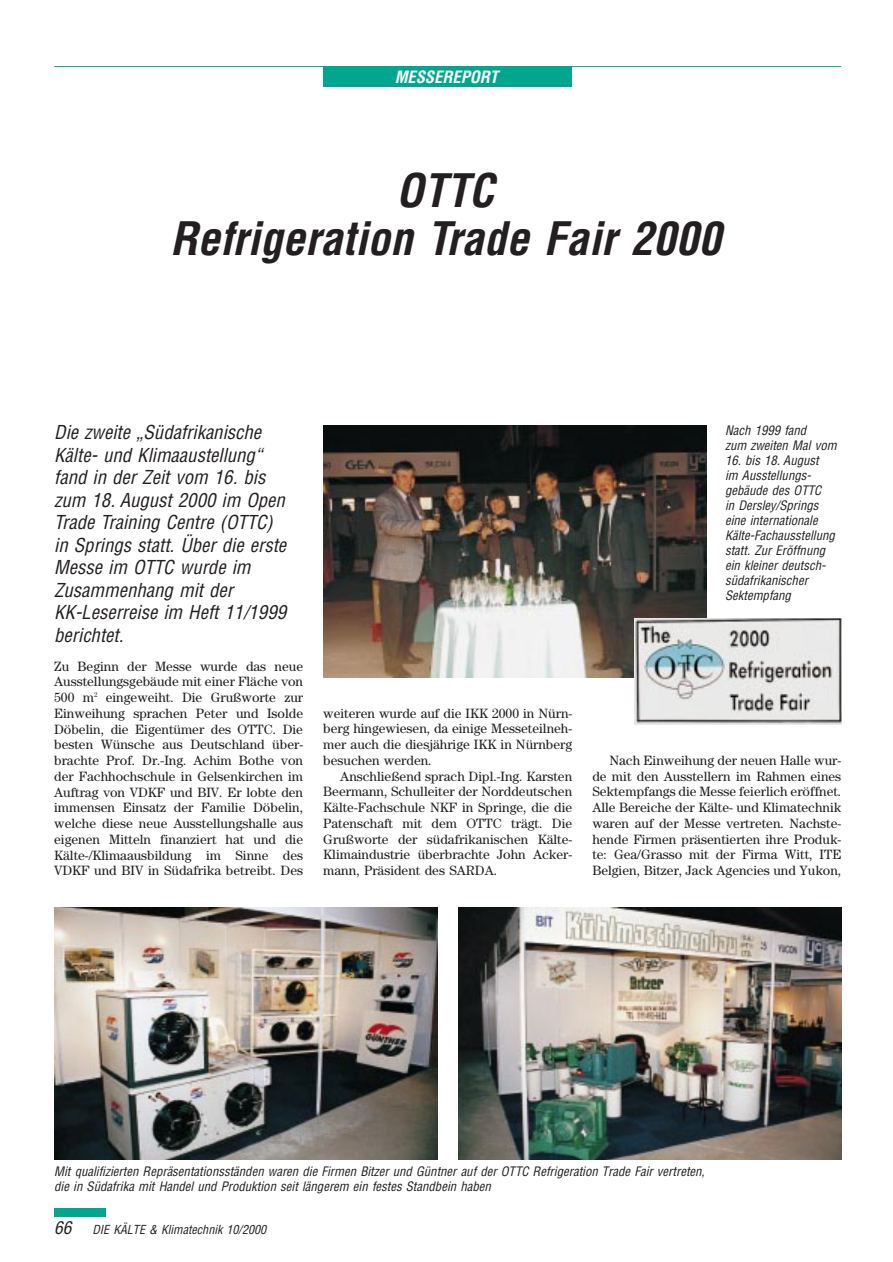
<style>
.page{position:relative;width:893px;height:1262px;background:#fff}
.page>*{position:absolute;margin:0;border:0;box-sizing:border-box;transform-origin:0 0}
.t1{font:italic 700 condensed 45px/48px "Helvetica";color:#231f20;text-align:center}
.t2{font:italic condensed 18.75px/22.5px "Helvetica";color:#231f20}
.t3{font:italic 700 condensed 16.5px "Helvetica";color:#fff}
.t4{font:13.5px/15.8px "Century";color:#231f20;text-align:justify}
.t5{font:italic condensed 12.75px/15px "Helvetica";color:#231f20}
.t6{font:italic condensed 12.15px "Helvetica";color:#231f20}
.s1{font-size:17.25px}
</style>
<div class="page">
<div style="left:54px;top:1208px;width:51px;height:8px;background:#00a78e"></div>
<img style="left:54px;top:907px;width:383px;height:252px">
<img style="left:458px;top:907px;width:383px;height:252px">
<img style="left:323px;top:425px;width:383px;height:252px">
<img style="left:635px;top:618px;width:206px;height:106px">
<div style="left:323px;top:67px;width:249px;height:20px;background:#00a78e"></div>
<hr style="left:54px;top:66px;width:787px;height:1px;background:#00a78e">
<p class="t3" style="left:394px;top:71px;width:108px">MESSEREPORT</p>
<h1 class="t1" style="left:170px;top:170px;width:561px">OTTC<br>Refrigeration Trade Fair 2000</h1>
<p class="t2" style="left:54px;top:422px;width:237px">Die zweite „Südafrikanische<br>Kälte- und Klimaaustellung“ fand in der Zeit vom 16. bis zum 18. August 2000 im Open<br>Trade Training Centre (OTTC) in Springs statt. Über die erste<br>Messe im OTTC wurde im<br>Zusammenhang mit der<br>KK-Leserreise im Heft 11/1999 berichtet.</p>
<p class="t4" style="left:54px;top:659px;width:250px">Zu Beginn der Messe wurde das neue Ausstellungsgebäude mit einer Fläche von 500 m<sup>2</sup> eingeweiht. Die Grußworte zur Einweihung sprachen Peter und Isolde Döbelin, die Eigentümer des OTTC. Die besten Wünsche aus Deutschland über&shy;brachte Prof. Dr.-Ing. Achim Bothe von der Fachhochschule in Gelsenkirchen im Auftrag von VDKF und BIV. Er lobte den immensen Einsatz der Familie Döbelin, welche diese neue Ausstellungshalle aus eigenen Mitteln finanziert hat und die Kälte-/Klimaausbildung im Sinne des VDKF und BIV in Südafrika betreibt. Des</p>
<p class="t4" style="left:323px;top:706px;width:250px">weiteren wurde auf die IKK 2000 in Nürn&shy;berg hingewiesen, da einige Messeteilneh&shy;mer auch die diesjährige IKK in Nürnberg besuchen werden.</p>
<p class="t4" style="left:323px;top:769px;width:250px;text-indent:17px">Anschließend sprach Dipl.-Ing. Karsten Beermann, Schulleiter der Norddeutschen Kälte-Fachschule NKF in Springe, die die Patenschaft mit dem OTTC trägt. Die Grußworte der südafrikanischen Kälte-Klimaindustrie überbrachte John Acker&shy;mann, Präsident des SARDA.</p>
<p class="t5" style="left:725px;top:424px;width:116px">Nach 1999 fand<br>zum zweiten Mal vom</p>
<p class="t5" style="left:725px;top:454px;width:114px">16. bis 18. August im Ausstellungs&shy;gebäude des OTTC in Dersley/Springs eine internationale<br>Kälte-Fachausstellung statt. Zur Eröffnung ein kleiner deutsch&shy;südafrikanischer<br>Sektempfang</p>
<p class="t4" style="left:592px;top:753px;width:250px;text-indent:17px">Nach Einweihung der neuen Halle wur&shy;de mit den Ausstellern im Rahmen eines Sektempfangs die Messe feierlich eröffnet.<br>Alle Bereiche der Kälte- und Klimatechnik waren auf der Messe vertreten. Nachste&shy;hende Firmen präsentierten ihre Produk&shy;te: Gea/Grasso mit der Firma Witt, ITE Belgien, Bitzer, Jack Agencies und Yukon,</p>
<p class="t5" style="left:54px;top:1165px;width:654px">Mit qualifizierten Repräsentationsständen waren die Firmen Bitzer und Güntner auf der OTTC Refrigeration Trade Fair vertreten, die in Südafrika mit Handel und Produktion seit längerem ein festes Standbein haben</p>
<p class="t6" style="left:54px;top:1224px;width:216px"><span class="s1">66</span> DIE KÄLTE &amp; Klimatechnik 10/2000</p>
</div>
